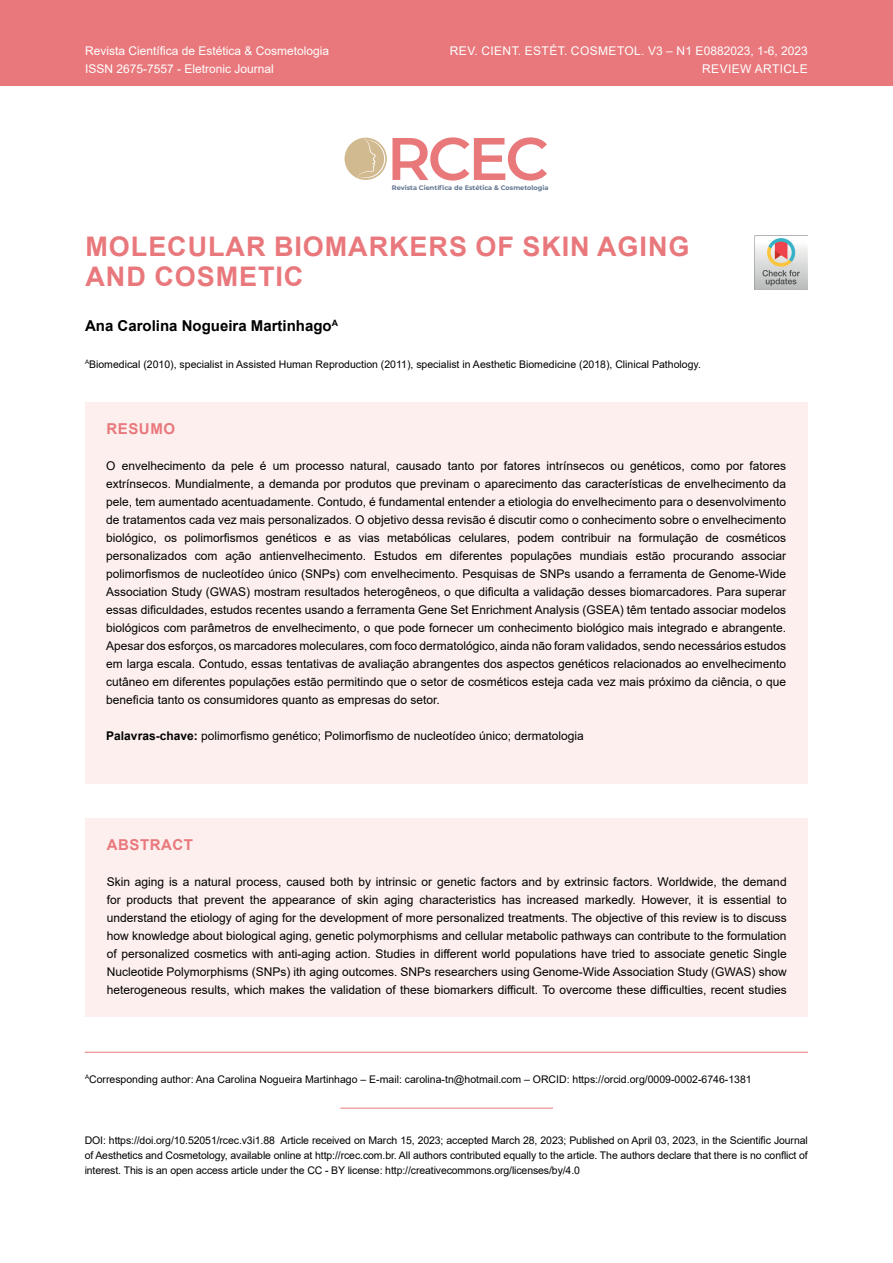
<style>
.page{position:relative;width:893px;height:1263px;background:#fff}
.page>*{position:absolute;margin:0;border:0;box-sizing:border-box;transform-origin:0 0}
.t1{font:600 60px "Montserrat";color:#e9787b}
.t2{font:700 27px/30px "Arial";letter-spacing:.035em;color:#e9787c}
.t3{font:700 15px "Arial";color:#000}
.t4{font:700 15px "Arial";letter-spacing:.035em;color:#e9787c}
.t5{font:12px/18px "Arial";color:#000;text-align:justify}
.t6{font:12px/18px "Arial";color:#fff}
.t7{font:12px/18px "Arial";letter-spacing:.035em;color:#fff;text-align:right}
.t8{font:10.5px/15px "Arial";color:#000;text-align:justify}
.t9{font:700 6.6px "Montserrat";color:#617590}
.s1{font-weight:700}
</style>
<div class="page">
<div style="left:0;top:0;width:893px;height:85px;background:#e9787c"></div>
<div style="left:345px;top:138px;width:42px;height:42px;background:#d2ba90;border-radius:50%"></div>
<svg style="left:357px;top:138px;width:28px;height:41px"></svg>
<div style="left:85px;top:402px;width:722px;height:382px;background:#fcefee"></div>
<div style="left:85px;top:818px;width:723px;height:199px;background:#fcefee"></div>
<hr style="left:85px;top:1052px;width:723px;height:1px;background:#e9787c">
<hr style="left:340px;top:1108px;width:213px;height:1px;background:#e9787c">
<img style="left:754px;top:236px;width:53px;height:53px">
<p class="t6" style="left:85px;top:42px;width:246px">Revista Científica de Estética &amp; Cosmetologia<br>ISSN 2675-7557 - Eletronic Journal</p>
<p class="t7" style="left:450px;top:42px;width:360px">REV. CIENT. ESTÉT. COSMETOL. V3 – N1 E0882023, 1-6, 2023<br>REVIEW ARTICLE</p>
<h1 class="t1" style="left:387px;top:116px;width:163px">RCEC</h1>
<p class="t9" style="left:392px;top:183px;width:158px">Revista Científica de Estética &amp; Cosmetologia</p>
<h2 class="t2" style="left:86px;top:232px;width:605px">MOLECULAR BIOMARKERS OF SKIN AGING<br>AND COSMETIC</h2>
<p class="t3" style="left:85px;top:315px;width:255px">Ana Carolina Nogueira Martinhago<sup>A</sup></p>
<p class="t8" style="left:85px;top:356px;width:617px"><sup>A</sup>Biomedical (2010), specialist in Assisted Human Reproduction (2011), specialist in Aesthetic Biomedicine (2018), Clinical Pathology.</p>
<p class="t4" style="left:107px;top:418px;width:70px">RESUMO</p>
<p class="t5" style="left:106px;top:457px;width:681px">O envelhecimento da pele é um processo natural, causado tanto por fatores intrínsecos ou genéticos, como por fatores extrínsecos. Mundialmente, a demanda por produtos que previnam o aparecimento das características de envelhecimento da pele, tem aumentado acentuadamente. Contudo, é fundamental entender a etiologia do envelhecimento para o desenvolvimento de tratamentos cada vez mais personalizados. O objetivo dessa revisão é discutir como o conhecimento sobre o envelhecimento biológico, os polimorfismos genéticos e as vias metabólicas celulares, podem contribuir na formulação de cosméticos personalizados com ação antienvelhecimento. Estudos em diferentes populações mundiais estão procurando associar polimorfismos de nucleotídeo único (SNPs) com envelhecimento. Pesquisas de SNPs usando a ferramenta de Genome-Wide Association Study (GWAS) mostram resultados heterogêneos, o que dificulta a validação desses biomarcadores. Para superar essas dificuldades, estudos recentes usando a ferramenta Gene Set Enrichment Analysis (GSEA) têm tentado associar modelos biológicos com parâmetros de envelhecimento, o que pode fornecer um conhecimento biológico mais integrado e abrangente.<br>Apesar dos esforços, os marcadores moleculares, com foco dermatológico, ainda não foram validados, sendo necessários estudos em larga escala. Contudo, essas tentativas de avaliação abrangentes dos aspectos genéticos relacionados ao envelhecimento cutâneo em diferentes populações estão permitindo que o setor de cosméticos esteja cada vez mais próximo da ciência, o que beneficia tanto os consumidores quanto as empresas do setor.</p>
<p class="t5" style="left:106px;top:727px;width:479px"><span class="s1">Palavras-chave:</span> polimorfismo genético; Polimorfismo de nucleotídeo único; dermatologia</p>
<p class="t4" style="left:107px;top:834px;width:88px">ABSTRACT</p>
<p class="t5" style="left:107px;top:873px;width:681px">Skin aging is a natural process, caused both by intrinsic or genetic factors and by extrinsic factors. Worldwide, the demand for products that prevent the appearance of skin aging characteristics has increased markedly. However, it is essential to understand the etiology of aging for the development of more personalized treatments. The objective of this review is to discuss how knowledge about biological aging, genetic polymorphisms and cellular metabolic pathways can contribute to the formulation of personalized cosmetics with anti-aging action. Studies in different world populations have tried to associate genetic Single Nucleotide Polymorphisms (SNPs) ith aging outcomes. SNPs researchers using Genome-Wide Association Study (GWAS) show heterogeneous results, which makes the validation of these biomarkers difficult. To overcome these difficulties, recent studies</p>
<p class="t8" style="left:85px;top:1072px;width:668px"><sup>A</sup>Corresponding author: Ana Carolina Nogueira Martinhago – E-mail: carolina-tn@hotmail.com – ORCID: https://orcid.org/0009-0002-6746-1381</p>
<p class="t8" style="left:85px;top:1133px;width:725px">DOI: https://doi.org/10.52051/rcec.v3i1.88 Article received on March 15, 2023; accepted March 28, 2023; Published on April 03, 2023, in the Scientific Journal of Aesthetics and Cosmetology, available online at http://rcec.com.br. All authors contributed equally to the article. The authors declare that there is no conflict of interest. This is an open access article under the CC - BY license: http://creativecommons.org/licenses/by/4.0</p>
</div>
